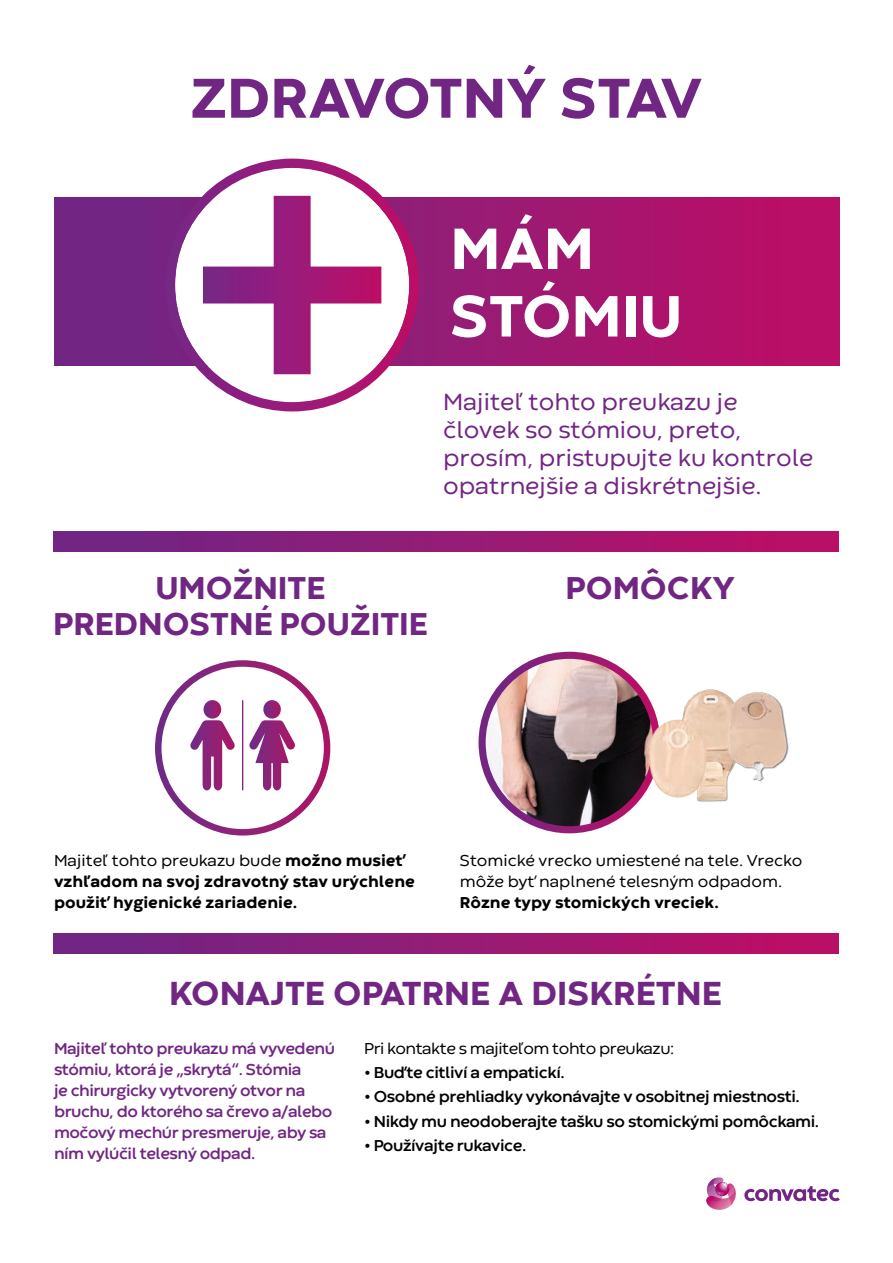
<style>
.page{position:relative;width:893px;height:1263px;background:#fff}
.page>*{position:absolute;margin:0;border:0;box-sizing:border-box;transform-origin:0 0}
.t1{font:800 60.9px/67.5px "Codec Warm";color:#fff}
.t2{font:800 58.65px "Codec Warm";color:#722684}
.t3{font:800 34.8px "Codec Warm";color:#722684}
.t4{font:800 33px/36px "Codec Warm";color:#722684;text-align:center}
.t5{font:24.45px/28px "Codec Warm";color:#722684}
.t6{font:700 16.5px/21px "Codec Warm";letter-spacing:-.03em;color:#722684}
.t7{font:700 16.5px "Codec Warm";letter-spacing:-.025em;color:#020203}
.t8{font:800 16.5px/21px "Codec Warm";color:#020203}
.t9{font:16.5px/21px "Codec Warm";color:#020203}
.t10{font:16.5px "Codec Warm";letter-spacing:-.025em;color:#020203}
.s1{font-weight:400}
.s2{font-family:"Averta";font-weight:800}
</style>
<div class="page">
<svg style="left:55px;top:198px;width:785px;height:168px;background:#9d1871"></svg>
<svg style="left:166px;top:159px;width:253px;height:252px"></svg>
<svg style="left:203px;top:196px;width:178px;height:178px"></svg>
<img style="left:482px;top:655px;width:175px;height:175px;border-radius:87px">
<div style="left:479px;top:652px;width:181px;height:181px;border:7px solid #fff;border-radius:50%"></div>
<img style="left:617px;top:682px;width:111px;height:138px">
<img style="left:703px;top:682px;width:86px;height:109px">
<div style="left:53px;top:531px;width:785px;height:20px;background:linear-gradient(to right,#6c2886,#be0e64)"></div>
<svg style="left:744px;top:1186px;width:96px;height:15px"></svg>
<svg style="left:706px;top:1177px;width:30px;height:33px"></svg>
<div style="left:53px;top:933px;width:785px;height:20px;background:linear-gradient(to right,#6c2886,#be0e64)"></div>
<svg style="left:155px;top:660px;width:176px;height:176px"></svg>
<h2 class="t2" style="left:190px;top:60px;width:514px">ZDRAVOTNÝ STAV</h2>
<h1 class="t1" style="left:450px;top:219px;width:233px">MÁM<br>STÓMIU</h1>
<h3 class="t5" style="left:443px;top:389px;width:372px">Majiteľ tohto preukazu je človek so stómiou, preto, prosím, pristupujte ku kontrole opatrnejšie a diskrétnejšie.</h3>
<h3 class="t4" style="left:53px;top:572px;width:376px">UMOŽNITE<br>PREDNOSTNÉ POUŽITIE</h3>
<h3 class="t4" style="left:565px;top:572px;width:171px">POMÔCKY</h3>
<p class="t8" style="left:54px;top:851px;width:362px"><span class="s1">Majiteľ tohto preukazu bude</span> možno musieť vzhľadom na svoj zdravotný stav urýchlene použiť hygienické zariadenie.</p>
<p class="t9" style="left:460px;top:851px;width:344px">Stomické vrecko umiestené na tele. Vrecko môže byť naplnené telesným odpadom.</p>
<p class="t8" style="left:460px;top:893px;width:260px">Rôzne typy stomických vreciek.</p>
<h3 class="t3" style="left:169px;top:970px;width:554px">KONAJTE OPATRNE A DISKRÉTNE</h3>
<p class="t6" style="left:54px;top:1039px;width:283px">Majiteľ tohto preukazu má vyvedenú stómiu, ktorá je „skrytá“. Stómia<br>je chirurgicky vytvorený otvor na bruchu, do ktorého sa črevo a/alebo močový mechúr presmeruje, aby sa ním vylúčil telesný odpad.</p>
<p class="t10" style="left:364px;top:1039px;width:312px">Pri kontakte s majiteľom tohto preukazu:</p>
<p class="t7" style="left:364px;top:1062px;width:202px"><span class="s2">•</span> Buďte citliví a empatickí.</p>
<p class="t7" style="left:364px;top:1087px;width:437px"><span class="s2">•</span> Osobné prehliadky vykonávajte v osobitnej miestnosti.</p>
<p class="t7" style="left:364px;top:1111px;width:457px"><span class="s2">•</span> Nikdy mu neodoberajte tašku so stomickými pomôckami.</p>
<p class="t7" style="left:364px;top:1135px;width:164px"><span class="s2">•</span> Používajte rukavice.</p>
</div>
